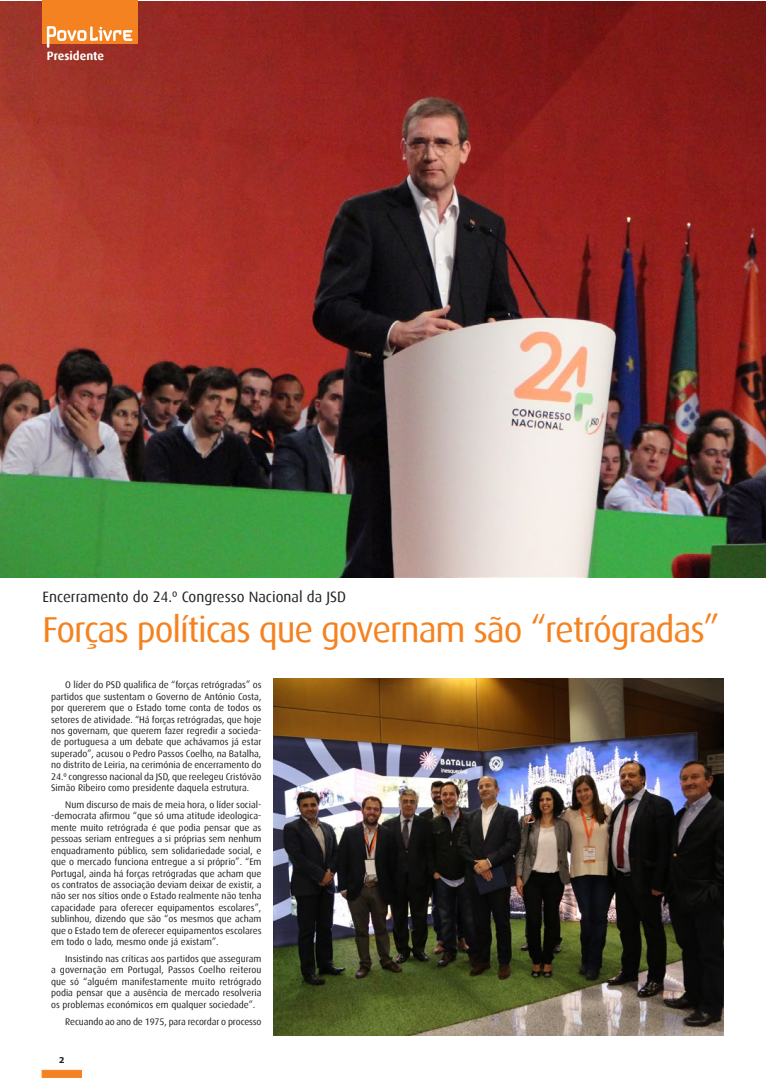
<style>
.page{position:relative;width:766px;height:1078px;background:#fff}
.page>*{position:absolute;margin:0;border:0;box-sizing:border-box;transform-origin:0 0}
.n_titulo{font:36px "Dax";letter-spacing:-.03em;color:#f58220}
.n_antetitulo{font:15px "Dax";color:#231f20}
.topos{font:700 12px "Dax";color:#fff}
.n_texto{font:9.5px/11.4px "Dax";color:#231f20;text-align:justify}
.t1{font:700 8px "Verdana";color:#231f20}
</style>
<div class="page">
<div style="left:42px;top:1069px;width:40px;height:8px;background:#f58220;border:1px solid #f58220"></div>
<img style="left:0;top:1px;width:765px;height:576px">
<div style="left:43px;top:0;width:95px;height:44px;background:#f58220"></div>
<svg style="left:47px;top:26px;width:85px;height:22px"></svg>
<img style="left:273px;top:678px;width:450px;height:357px">
<p class="topos" style="left:47px;top:49px;width:59px">Presidente</p>
<p class="n_antetitulo" style="left:43px;top:588px;width:305px">Encerramento do 24.º Congresso Nacional da JSD</p>
<p class="n_titulo" style="left:43px;top:609px;width:678px">Forças políticas que governam são “retrógradas”</p>
<p class="n_texto" style="left:51px;top:679px;width:212px;text-indent:14px">O líder do PSD qualifica de “forças retrógradas” os partidos que sustentam o Governo de António Costa, por quererem que o Estado tome conta de todos os setores de atividade. “Há forças retrógradas, que hoje nos governam, que querem fazer regredir a socieda&shy;de portuguesa a um debate que achávamos já estar superado”, acusou o Pedro Passos Coelho, na Batalha, no distrito de Leiria, na cerimónia de encerramento do 24.º congresso nacional da JSD, que reelegeu Cristóvão Simão Ribeiro como presidente daquela estrutura.</p>
<p class="n_texto" style="left:51px;top:799px;width:212px;text-indent:14px">Num discurso de mais de meia hora, o líder social--democrata afirmou “que só uma atitude ideologica&shy;mente muito retrógrada é que podia pensar que as pessoas seriam entregues a si próprias sem nenhum enquadramento público, sem solidariedade social, e que o mercado funciona entregue a si próprio”. “Em Portugal, ainda há forças retrógradas que acham que os contratos de associação deviam deixar de existir, a não ser nos sítios onde o Estado realmente não tenha capacidade para oferecer equipamentos escolares”, sublinhou, dizendo que são “os mesmos que acham que o Estado tem de oferecer equipamentos escolares em todo o lado, mesmo onde já existam”.</p>
<p class="n_texto" style="left:51px;top:952px;width:212px;text-indent:14px">Insistindo nas críticas aos partidos que asseguram a governação em Portugal, Passos Coelho reiterou que só “alguém manifestamente muito retrógrado podia pensar que a ausência de mercado resolveria os problemas económicos em qualquer sociedade”.</p>
<p class="n_texto" style="left:65px;top:1015px;width:198px">Recuando ao ano de 1975, para recordar o processo</p>
<p class="t1" style="left:59px;top:1053px;width:7px">2</p>
</div>
